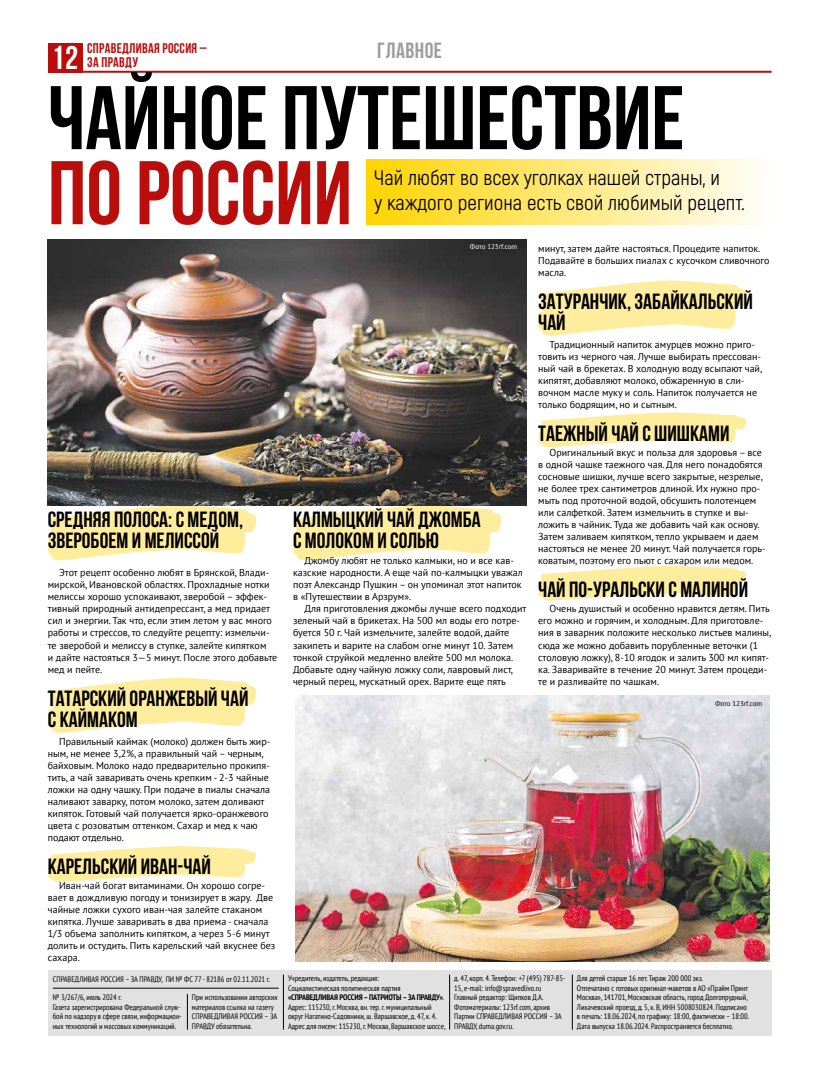
<style>
.page{position:relative;width:820px;height:1078px;background:#fff}
.page>*{position:absolute;margin:0;border:0;box-sizing:border-box;transform-origin:0 0}
.t1{font:700 90px "Bebas Neue";color:#000}
.t2{font:700 90px "Bebas Neue";color:#b90e0c}
.t3{font:33px "Bebas Neue Cyrillic";color:#fff}
.t4{font:700 22px/21px "Bebas Neue";color:#000}
.t5{font:700 22px "Bebas Neue";letter-spacing:.02em;color:#9d9d9c}
.t6{font:21px/25px "Akrobat";color:#000}
.t7{font:700 14px/14px "Bebas Neue";letter-spacing:.02em;color:#b90e0c}
.t8{font:10px/12px "PT Sans";color:#000}
.t9{font:condensed 8px/9.5px "PT Sans";color:#000}
.t10{font:7px "PT Sans";color:#fff}
.t11{font:7px "PT Sans";color:#000}
.s1{font-weight:700}
</style>
<div class="page">
<hr style="left:69px;top:71px;width:702px;height:2px;background:#b90e0c">
<div style="left:48px;top:43px;width:35px;height:30px;background:#b90e0c"></div>
<div style="left:48px;top:969px;width:723px;height:66px;background:#e1e1e1"></div>
<hr style="left:187px;top:994px;width:1px;height:35px;background:#000">
<hr style="left:53px;top:987px;width:225px;height:1px;background:#000">
<hr style="left:283px;top:974px;width:1px;height:55px;background:#000">
<hr style="left:449px;top:974px;width:1px;height:55px;background:#000">
<hr style="left:571px;top:974px;width:1px;height:55px;background:#000">
<div style="left:366px;top:159px;width:405px;height:65px;background:linear-gradient(to right,#ffd400,#fffefc)"></div>
<svg style="left:48px;top:505px;width:209px;height:55px"></svg>
<svg style="left:292px;top:505px;width:210px;height:55px"></svg>
<svg style="left:538px;top:280px;width:209px;height:56px"></svg>
<svg style="left:538px;top:412px;width:209px;height:35px"></svg>
<svg style="left:538px;top:565px;width:209px;height:35px"></svg>
<svg style="left:48px;top:677px;width:208px;height:55px"></svg>
<svg style="left:48px;top:846px;width:208px;height:35px"></svg>
<img style="left:48px;top:240px;width:478px;height:265px">
<img style="left:296px;top:695px;width:473px;height:266px">
<h2 class="t3" style="left:51px;top:39px;width:28px">12</h2>
<h3 class="t7" style="left:87px;top:41px;width:121px">СПРАВЕДЛИВАЯ РОССИЯ –<br>ЗА ПРАВДУ</h3>
<h3 class="t5" style="left:377px;top:39px;width:66px">ГЛАВНОЕ</h3>
<h1 class="t1" style="left:48px;top:69px;width:638px">Чайное путешествие</h1>
<h1 class="t2" style="left:48px;top:144px;width:305px">по России</h1>
<h3 class="t6" style="left:374px;top:165px;width:372px">Чай любят во всех уголках нашей страны, и<br>у каждого региона есть свой любимый рецепт.</h3>
<h3 class="t4" style="left:48px;top:509px;width:197px">Средняя полоса: с медом, зверобоем и мелиссой</h3>
<p class="t8" style="left:48px;top:566px;width:231px;text-indent:11px">Этот рецепт особенно любят в Брянской, Влади&shy;мирской, Ивановской областях. Прохладные нотки мелиссы хорошо успокаивают, зверобой – эффек&shy;тивный природный антидепрессант, а мед придает сил и энергии. Так что, если этим летом у вас много работы и стрессов, то следуйте рецепту: измельчи&shy;те зверобой и мелиссу в ступке, залейте кипятком<br>и дайте настояться 3—5 минут. После этого добавьте мед и пейте.</p>
<h3 class="t4" style="left:48px;top:687px;width:202px">Татарский оранжевый чай с каймаком</h3>
<p class="t8" style="left:48px;top:734px;width:224px;text-indent:11px">Правильный каймак (молоко) должен быть жир&shy;ным, не менее 3,2%, а правильный чай – черным, байховым. Молоко надо предварительно прокипя&shy;тить, а чай заваривать очень крепким - 2-3 чайные ложки на одну чашку. При подаче в пиалы сначала наливают заварку, потом молоко, затем доливают кипяток. Готовый чай получается ярко-оранжевого цвета с розоватым оттенком. Сахар и мед к чаю подают отдельно.</p>
<h3 class="t4" style="left:48px;top:855px;width:164px">Карельский иван-чай</h3>
<p class="t8" style="left:48px;top:878px;width:229px;text-indent:11px">Иван-чай богат витаминами. Он хорошо согре&shy;вает в дождливую погоду и тонизирует в жару. Две чайные ложки сухого иван-чая залейте стаканом кипятка. Лучше заваривать в два приема - сначала 1/3 объема заполнить кипятком, а через 5-6 минут долить и остудить. Пить карельский чай вкуснее без сахара.</p>
<p class="t9" style="left:192px;top:970px;width:87px;line-height:17.6px;text-indent:-139px">СПРАВЕДЛИВАЯ РОССИЯ – ЗА ПРАВДУ, ПИ № ФС 77 - 82186 от 02.11.2021 г.<br>При использовании авторских</p>
<p class="t9" style="left:192px;top:1001px;width:87px">материалов ссылка на газету<br>СПРАВЕДЛИВАЯ РОССИЯ – ЗА<br>ПРАВДУ обязательна.</p>
<p class="t9" style="left:53px;top:992px;width:130px">№ 3/267/6, июль 2024 г.<br>Газета зарегистрирована Федеральной служ&shy;бой по надзору в сфере связи, информацион&shy;ных технологий и массовых коммуникаций.</p>
<p class="t10" style="left:469px;top:242px;width:49px">Фото 123rf.com</p>
<h3 class="t4" style="left:293px;top:509px;width:189px">Калмыцкий чай Джомба с молоком и солью</h3>
<p class="t8" style="left:293px;top:554px;width:231px;text-indent:11px">Джомбу любят не только калмыки, но и все кав&shy;казские народности. А еще чай по-калмыцки уважал поэт Александр Пушкин – он упоминал этот напиток в «Путешествии в Арзрум».</p>
<p class="t8" style="left:293px;top:602px;width:235px;text-indent:11px">Для приготовления джомбы лучше всего подходит зеленый чай в брикетах. На 500 мл воды его потре&shy;буется 50 г. Чай измельчите, залейте водой, дайте закипеть и варите на слабом огне минут 10. Затем тонкой струйкой медленно влейте 500 мл молока.<br>Добавьте одну чайную ложку соли, лавровый лист, черный перец, мускатный орех. Варите еще пять</p>
<p class="t8" style="left:538px;top:242px;width:233px">минут, затем дайте настояться. Процедите напиток.<br>Подавайте в больших пиалах с кусочком сливочного масла.</p>
<h3 class="t4" style="left:538px;top:291px;width:216px">Затуранчик, забайкальский чай</h3>
<p class="t8" style="left:538px;top:338px;width:225px;text-indent:11px">Традиционный напиток амурцев можно приго&shy;товить из черного чая. Лучше выбирать прессован&shy;ный чай в брекетах. В холодную воду всыпают чай, кипятят, добавляют молоко, обжаренную в сли&shy;вочном масле муку и соль. Напиток получается не только бодрящим, но и сытным.</p>
<h3 class="t4" style="left:538px;top:423px;width:193px">Таежный чай с шишками</h3>
<p class="t8" style="left:538px;top:446px;width:229px;text-indent:11px">Оригинальный вкус и польза для здоровья – все в одной чашке таежного чая. Для него понадобятся сосновые шишки, лучше всего закрытые, незрелые, не более трех сантиметров длиной. Их нужно про&shy;мыть под проточной водой, обсушить полотенцем или салфеткой. Затем измельчить в ступке и вы&shy;ложить в чайник. Туда же добавить чай как основу.<br>Затем заливаем кипятком, тепло укрываем и даем настояться не менее 20 минут. Чай получается горь&shy;коватым, поэтому его пьют с сахаром или медом.</p>
<h3 class="t4" style="left:538px;top:579px;width:211px">Чай по-уральски с малиной</h3>
<p class="t8" style="left:538px;top:602px;width:235px;text-indent:11px">Очень душистый и особенно нравится детям. Пить его можно и горячим, и холодным. Для приготовле&shy;ния в заварник положите несколько листьев малины, сюда же можно добавить порубленные веточки (1 столовую ложку), 8-10 ягодок и залить 300 мл кипят&shy;ка. Заваривайте в течение 20 минут. Затем процеди&shy;те и разливайте по чашкам.</p>
<p class="t11" style="left:714px;top:699px;width:49px">Фото 123rf.com</p>
<p class="t9" style="left:288px;top:973px;width:159px">Учредитель, издатель, редакция:<br>Социалистическая политическая партия <span class="s1">«СПРАВЕДЛИВАЯ РОССИЯ – ПАТРИОТЫ – ЗА ПРАВДУ»</span>.<br>Адрес: 115230, г. Москва, вн. тер. г. муниципальный округ Нагатино-Садовники, ш. Варшавское, д. 47, к. 4.<br>Адрес для писем: 115230, г. Москва, Варшавское шоссе,</p>
<p class="t9" style="left:454px;top:973px;width:113px">д. 47, корп. 4. Телефон: +7 (495) 787-85-<br>15, e-mail: info@spravedlivo.ru<br>Главный редактор: Щипков Д.А.<br>Фотоматериалы: 123rf.com, архив<br>Партии СПРАВЕДЛИВАЯ РОССИЯ – ЗА<br>ПРАВДУ, duma.gov.ru.</p>
<p class="t9" style="left:576px;top:973px;width:174px">Для детей старше 16 лет. Тираж 200 000 экз.<br>Отпечатано с готовых оригинал-макетов в АО «Прайм Принт Москва», 141701, Московская область, город Долгопрудный, Лихачевский проезд, д. 5, к. В, ИНН 5008030824. Подписано в печать: 18.06.2024, по графику: 18:00, фактически – 18:00.<br>Дата выпуска 18.06.2024. Распространяется бесплатно.</p>
</div>
